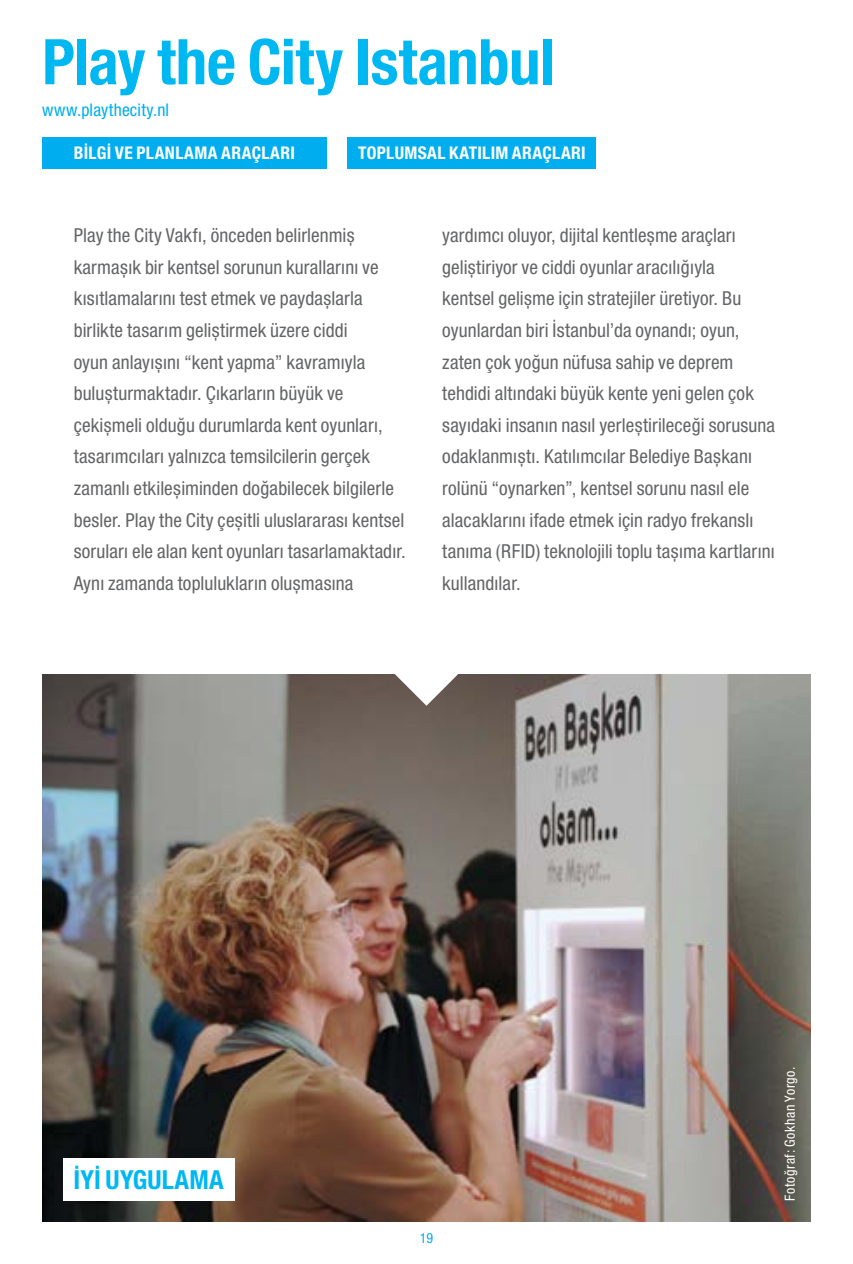
<style>
.page{position:relative;width:853px;height:1264px;background:#fff}
.page>*{position:absolute;margin:0;border:0;box-sizing:border-box;transform-origin:0 0}
.t1{font:700 condensed 63px "Helvetica Neue LT Pro";letter-spacing:-.01em;color:#00b8f1}
.t2{font:700 condensed 26.25px "Helvetica Neue LT Pro";letter-spacing:.005em;color:#00b8f1}
.t3{font:condensed 19.25px/31.7px "Helvetica Neue LT Pro";letter-spacing:.005em;color:#636466}
.t4{font:700 condensed 17.5px "Helvetica Neue LT Pro";letter-spacing:.02em;color:#fff}
.t5{font:condensed 17.5px "Helvetica Neue LT Pro";letter-spacing:.01em;color:#00aeef}
.t6{font:condensed 14px "Helvetica Neue LT Pro";letter-spacing:.035em;color:#fff}
.t7{font:condensed 14px "Helvetica Neue LT Pro";color:#00aeef}
</style>
<div class="page">
<img style="left:42px;top:674px;width:769px;height:547px">
<div style="left:347px;top:137px;width:249px;height:31px;background:#00aeef"></div>
<div style="left:42px;top:137px;width:284px;height:31px;background:#00aeef"></div>
<div style="left:63px;top:1158px;width:171px;height:42px;background:#fff"></div>
<svg style="left:384px;top:674px;width:84px;height:31px"></svg>
<h1 class="t1" style="left:42px;top:24px;width:514px">Play the City Istanbul</h1>
<p class="t5" style="left:42px;top:100px;width:128px">www.playthecity.nl</p>
<p class="t4" style="left:74px;top:142px;width:223px">BİLGİ VE PLANLAMA ARAÇLARI</p>
<p class="t4" style="left:358px;top:142px;width:229px">TOPLUMSAL KATILIM ARAÇLARI</p>
<p class="t3" style="left:74px;top:219px;width:334px">Play the City Vakfı, önceden belirlenmiş karmaşık bir kentsel sorunun kurallarını ve kısıtlamalarını test etmek ve paydaşlarla birlikte tasarım geliştirmek üzere ciddi<br>oyun anlayışını “kent yapma” kavramıyla buluşturmaktadır. Çıkarların büyük ve çekişmeli olduğu durumlarda kent oyunları, tasarımcıları yalnızca temsilcilerin gerçek zamanlı etkileşiminden doğabilecek bilgilerle besler. Play the City çeşitli uluslararası kentsel soruları ele alan kent oyunları tasarlamaktadır.<br>Aynı zamanda toplulukların oluşmasına</p>
<p class="t3" style="left:442px;top:219px;width:334px">yardımcı oluyor, dijital kentleşme araçları geliştiriyor ve ciddi oyunlar aracılığıyla<br>kentsel gelişme için stratejiler üretiyor. Bu oyunlardan biri İstanbul’da oynandı; oyun, zaten çok yoğun nüfusa sahip ve deprem tehdidi altındaki büyük kente yeni gelen çok sayıdaki insanın nasıl yerleştirileceği sorusuna odaklanmıştı. Katılımcılar Belediye Başkanı rolünü “oynarken”, kentsel sorunu nasıl ele alacaklarını ifade etmek için radyo frekanslı tanıma (RFID) teknolojili toplu taşıma kartlarını kullandılar.</p>
<h2 class="t2" style="left:74px;top:1163px;width:152px">İYİ UYGULAMA</h2>
<p class="t7" style="left:420px;top:1229px;width:15px">19</p>
<p class="t6" style="left:782px;top:1200px;width:136px;rotate:-90deg">Fotoğraf: Gokhan Yorgo.</p>
</div>
